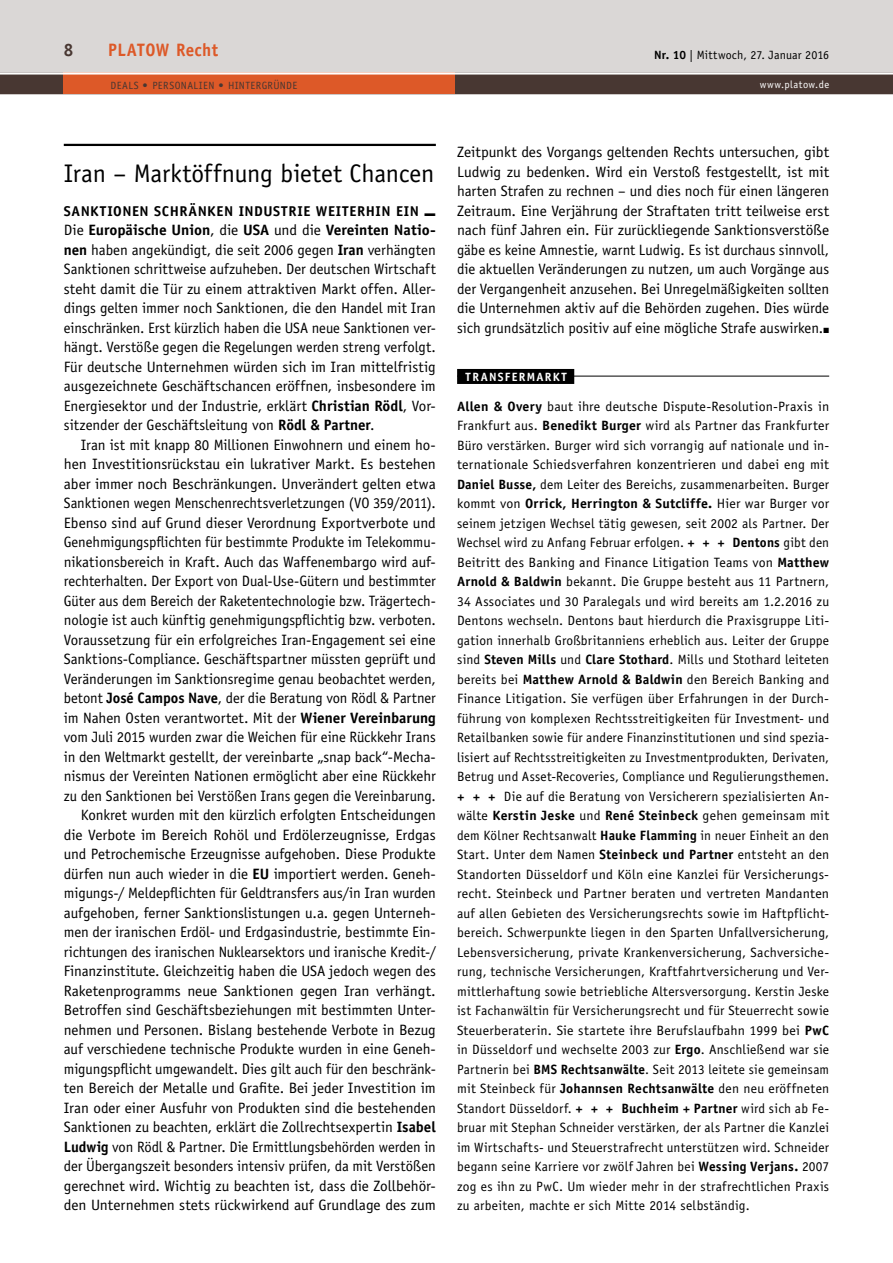
<style>
.page{position:relative;width:893px;height:1263px;background:#fff}
.page>*{position:absolute;margin:0;border:0;box-sizing:border-box;transform-origin:0 0}
.t1{font:25.5px "Officina Sans Std";letter-spacing:-.005em;color:#000}
.t2{font:700 18px "Officina Sans Std";letter-spacing:.02em;color:#dd5928;scale:.95 1}
.t3{font:700 18px "Officina Sans Std";color:#483732;scale:.95 1}
.t4{font:15px/19.5px "Officina Sans Std";letter-spacing:-.005em;color:#000;text-align:justify}
.t5{font:700 14.25px "Officina Sans Std";letter-spacing:.035em;color:#000}
.t6{font:13.5px/19.5px "Officina Sans Std";letter-spacing:.015em;color:#000;text-align:justify}
.t7{font:12px "Officina Sans Std";letter-spacing:.01em;color:#000}
.t8{font:700 12px "Officina Sans Std";letter-spacing:.11em;color:#fff}
.t9{font:10.5px "Officina Sans Std";letter-spacing:.035em;color:#483732}
.t10{font:10.5px "Officina Sans Std";letter-spacing:.045em;color:#fff}
.t11{font:3.75px "Zapf Dingbats";color:#000;scale:4.11 1}
.s1{font-weight:700}
</style>
<div class="page">
<div style="left:0;top:0;width:893px;height:72px;background:#dad7d6"></div>
<div style="left:0;top:72px;width:893px;height:22px;background:#483732"></div>
<hr style="left:0;top:94px;width:893px;height:1px;background:#483732">
<div style="left:64px;top:73px;width:391px;height:21px;background:#dd5928"></div>
<hr style="left:0;top:72px;width:893px;height:3px;background:#fff">
<hr style="left:64px;top:144px;width:372px;height:2px;background:#000">
<div style="left:457px;top:369px;width:117px;height:15px;background:#000"></div>
<hr style="left:457px;top:376px;width:372px;height:1px;background:#000">
<p class="t3" style="left:64px;top:39px;width:12px">8</p>
<p class="t2" style="left:108px;top:39px;width:117px">PLATOW Recht</p>
<p class="t9" style="left:111px;top:79px;width:188px">DEALS <span class="s1">•</span> PERSONALIEN <span class="s1">•</span> HINTERGRÜNDE</p>
<p class="t7" style="left:654px;top:47px;width:176px"><span class="s1">Nr. 10</span> | Mittwoch, 27. Januar 2016</p>
<p class="t10" style="left:760px;top:79px;width:71px">www.platow.de</p>
<h1 class="t1" style="left:64px;top:159px;width:372px">Iran – Marktöffnung bietet Chancen</h1>
<p class="t5" style="left:64px;top:202px;width:357px">SANKTIONEN SCHRÄNKEN INDUSTRIE WEITERHIN EIN</p>
<p class="t11" style="left:424px;top:213px;width:4px">■</p>
<p class="t4" style="left:64px;top:221px;width:374px">Die <span class="s1">Europäische Union</span>, die <span class="s1">USA</span> und die <span class="s1">Vereinten Natio&shy;nen</span> haben angekündigt, die seit 2006 gegen <span class="s1">Iran</span> verhängten Sanktionen schrittweise aufzuheben. Der deutschen Wirtschaft steht damit die Tür zu einem attraktiven Markt offen. Aller&shy;dings gelten immer noch Sanktionen, die den Handel mit Iran einschränken. Erst kürzlich haben die USA neue Sanktionen ver&shy;hängt. Verstöße gegen die Regelungen werden streng verfolgt.<br>Für deutsche Unternehmen würden sich im Iran mittelfristig ausgezeichnete Geschäftschancen eröffnen, insbesondere im Energiesektor und der Industrie, erklärt <span class="s1">Christian Rödl</span>, Vor&shy;sitzender der Geschäftsleitung von <span class="s1">Rödl &amp; Partner</span>.</p>
<p class="t4" style="left:64px;top:435px;width:374px;text-align:right">Iran ist mit knapp 80 Millionen Einwohnern und einem ho&shy;hen Investitionsrückstau ein lukrativer Markt. Es bestehen aber immer noch Beschränkungen. Unverändert gelten etwa Sanktionen wegen Menschenrechtsverletzungen (VO 359/2011).<br>Ebenso sind auf Grund dieser Verordnung Exportverbote und Genehmigungspflichten für bestimmte Produkte im Telekommu&shy;nikationsbereich in Kraft. Auch das Waffenembargo wird auf&shy;rechterhalten. Der Export von Dual-Use-Gütern und bestimmter Güter aus dem Bereich der Raketentechnologie bzw. Trägertech&shy;nologie ist auch künftig genehmigungspflichtig bzw. verboten.<br>Voraussetzung für ein erfolgreiches Iran-Engagement sei eine Sanktions-Compliance. Geschäftspartner müssten geprüft und Veränderungen im Sanktionsregime genau beobachtet werden, betont <span class="s1">José Campos Nave</span>, der die Beratung von Rödl &amp; Partner im Nahen Osten verantwortet. Mit der <span class="s1">Wiener Vereinbarung </span>vom Juli 2015 wurden zwar die Weichen für eine Rückkehr Irans in den Weltmarkt gestellt, der vereinbarte „snap back“-Mecha&shy;nismus der Vereinten Nationen ermöglicht aber eine Rückkehr zu den Sanktionen bei Verstößen Irans gegen die Vereinbarung.<br>Konkret wurden mit den kürzlich erfolgten Entscheidungen die Verbote im Bereich Rohöl und Erdölerzeugnisse, Erdgas und Petrochemische Erzeugnisse aufgehoben. Diese Produkte dürfen nun auch wieder in die <span class="s1">EU</span> importiert werden. Geneh&shy;migungs-/ Meldepflichten für Geldtransfers aus/in Iran wurden aufgehoben, ferner Sanktionslistungen u.a. gegen Unterneh&shy;men der iranischen Erdöl- und Erdgasindustrie, bestimmte Ein&shy;richtungen des iranischen Nuklearsektors und iranische Kredit-/ Finanzinstitute. Gleichzeitig haben die USA jedoch wegen des Raketenprogramms neue Sanktionen gegen Iran verhängt.<br>Betroffen sind Geschäftsbeziehungen mit bestimmten Unter&shy;nehmen und Personen. Bislang bestehende Verbote in Bezug auf verschiedene technische Produkte wurden in eine Geneh&shy;migungspflicht umgewandelt. Dies gilt auch für den beschränk&shy;ten Bereich der Metalle und Grafite. Bei jeder Investition im Iran oder einer Ausfuhr von Produkten sind die bestehenden Sanktionen zu beachten, erklärt die Zollrechtsexpertin <span class="s1">Isabel Ludwig</span> von Rödl &amp; Partner. Die Ermittlungsbehörden werden in der Übergangszeit besonders intensiv prüfen, da mit Verstößen gerechnet wird. Wichtig zu beachten ist, dass die Zollbehör&shy;den Unternehmen stets rückwirkend auf Grundlage des zum</p>
<p class="t4" style="left:457px;top:143px;width:374px">Zeitpunkt des Vorgangs geltenden Rechts untersuchen, gibt Ludwig zu bedenken. Wird ein Verstoß festgestellt, ist mit harten Strafen zu rechnen – und dies noch für einen längeren Zeitraum. Eine Verjährung der Straftaten tritt teilweise erst nach fünf Jahren ein. Für zurückliegende Sanktionsverstöße gäbe es keine Amnestie, warnt Ludwig. Es ist durchaus sinnvoll, die aktuellen Veränderungen zu nutzen, um auch Vorgänge aus der Vergangenheit anzusehen. Bei Unregelmäßigkeiten sollten die Unternehmen aktiv auf die Behörden zugehen. Dies würde sich grundsätzlich positiv auf eine mögliche Strafe auswirken.■</p>
<p class="t8" style="left:466px;top:369px;width:103px">TRANSFERMARKT</p>
<p class="t6" style="left:457px;top:397px;width:374px"><span class="s1">Allen &amp; Overy</span> baut ihre deutsche Dispute-Resolution-Praxis in Frankfurt aus. <span class="s1">Benedikt Burger</span> wird als Partner das Frankfurter Büro verstärken. Burger wird sich vorrangig auf nationale und in&shy;ternationale Schiedsverfahren konzentrieren und dabei eng mit <span class="s1">Daniel Busse,</span> dem Leiter des Bereichs, zusammenarbeiten. Burger kommt von <span class="s1">Orrick, Herrington &amp; Sutcliffe.</span> Hier war Burger vor seinem jetzigen Wechsel tätig gewesen, seit 2002 als Partner. Der Wechsel wird zu Anfang Februar erfolgen. <span class="s1">+ + + Dentons</span> gibt den Beitritt des Banking and Finance Litigation Teams von <span class="s1">Matthew Arnold &amp; Baldwin</span> bekannt. Die Gruppe besteht aus 11 Partnern, 34 Associates und 30 Paralegals und wird bereits am 1.2.2016 zu Dentons wechseln. Dentons baut hierdurch die Praxisgruppe Liti&shy;gation innerhalb Großbritanniens erheblich aus. Leiter der Gruppe sind <span class="s1">Steven Mills</span> und <span class="s1">Clare Stothard</span>. Mills und Stothard leiteten bereits bei <span class="s1">Matthew Arnold &amp; Baldwin</span> den Bereich Banking and Finance Litigation. Sie verfügen über Erfahrungen in der Durch&shy;führung von komplexen Rechtsstreitigkeiten für Investment- und Retailbanken sowie für andere Finanzinstitutionen und sind spezia&shy;lisiert auf Rechtsstreitigkeiten zu Investmentprodukten, Derivaten, Betrug und Asset-Recoveries, Compliance und Regulierungsthemen. <span class="s1">+ + +</span> Die auf die Beratung von Versicherern spezialisierten An&shy;wälte <span class="s1">Kerstin Jeske</span> und <span class="s1">René Steinbeck</span> gehen gemeinsam mit dem Kölner Rechtsanwalt <span class="s1">Hauke Flamming</span> in neuer Einheit an den Start. Unter dem Namen <span class="s1">Steinbeck und Partner</span> entsteht an den Standorten Düsseldorf und Köln eine Kanzlei für Versicherungs&shy;recht. Steinbeck und Partner beraten und vertreten Mandanten auf allen Gebieten des Versicherungsrechts sowie im Haftpflicht&shy;bereich. Schwerpunkte liegen in den Sparten Unfallversicherung, Lebensversicherung, private Krankenversicherung, Sachversiche&shy;rung, technische Versicherungen, Kraftfahrtversicherung und Ver&shy;mittlerhaftung sowie betriebliche Altersversorgung. Kerstin Jeske ist Fachanwältin für Versicherungsrecht und für Steuerrecht sowie Steuerberaterin. Sie startete ihre Berufslaufbahn 1999 bei <span class="s1">PwC </span>in Düsseldorf und wechselte 2003 zur <span class="s1">Ergo</span>. Anschließend war sie Partnerin bei <span class="s1">BMS Rechtsanwälte</span>. Seit 2013 leitete sie gemeinsam mit Steinbeck für <span class="s1">Johannsen Rechtsanwälte</span> den neu eröffneten Standort Düsseldorf. <span class="s1">+ + + Buchheim + Partner</span> wird sich ab Fe&shy;bruar mit Stephan Schneider verstärken, der als Partner die Kanzlei im Wirtschafts- und Steuerstrafrecht unterstützen wird. Schneider begann seine Karriere vor zwölf Jahren bei <span class="s1">Wessing Verjans.</span> 2007 zog es ihn zu PwC. Um wieder mehr in der strafrechtlichen Praxis zu arbeiten, machte er sich Mitte 2014 selbständig.</p>
</div>
